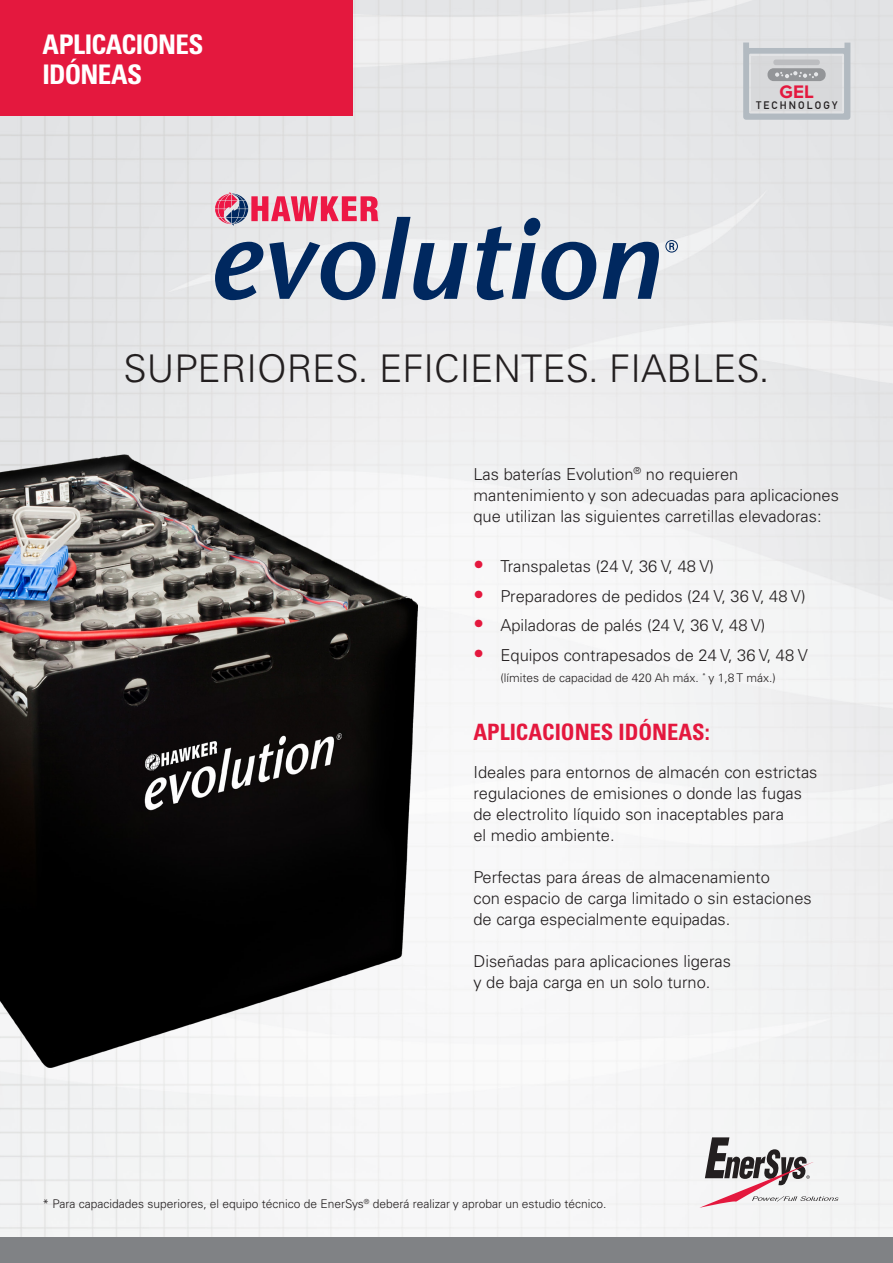
<style>
.page{position:relative;width:893px;height:1263px;background:#fff}
.page>*{position:absolute;margin:0;border:0;box-sizing:border-box;transform-origin:0 0}
.t1{font:300 38.1px "Univers LT Pro 45";color:#231f20}
.t2{font:700 condensed 27px/30px "Univers LT Pro";letter-spacing:-.03em;color:#fff}
.Chargers_Sub_Heading{font:700 condensed 22.5px "Univers LT Pro";color:#e4183e}
.t3{font:700 18.75px "Proxima Nova";color:#e4183e}
.Enersys_Bullets{font:300 16.5px/21px "Univers LT Pro 45";color:#231f20}
.Brochure_Body_Black{font:300 12px "Univers LT Pro 45";color:#231f20}
.t4{font:700 10.65px "DIN Alternate";letter-spacing:.2em;color:#231f20}
.s1{font-size:21px;color:#e4183e}
</style>
<div class="page">
<img style="left:0;top:0;width:893px;height:1238px">
<img style="left:0;top:454px;width:417px;height:613px">
<div style="left:0;top:0;width:353px;height:116px;background:#e4183e"></div>
<svg style="left:699px;top:1137px;width:140px;height:71px"></svg>
<div style="left:0;top:1238px;width:893px;height:25px;background:#808285"></div>
<svg style="left:743px;top:43px;width:107px;height:77px;background:#c9cccf"></svg>
<svg style="left:475px;top:218px;width:121px;height:82px"></svg>
<svg style="left:603px;top:242px;width:56px;height:57px"></svg>
<svg style="left:215px;top:192px;width:252px;height:108px;background:#aaa4b7"></svg>
<svg style="left:665px;top:240px;width:13px;height:13px"></svg>
<p class="t2" style="left:43px;top:29px;width:162px">APLICACIONES<br>IDÓNEAS</p>
<p class="t3" style="left:780px;top:78px;width:36px">GEL</p>
<p class="t4" style="left:756px;top:97px;width:83px">TECHNOLOGY</p>
<p class="t1" style="left:123px;top:345px;width:648px">SUPERIORES. EFICIENTES. FIABLES.</p>
<p class="Enersys_Bullets" style="left:473px;top:463px;width:367px">Las baterías Evolution<sup>®</sup> no requieren mantenimiento y son adecuadas para aplicaciones que utilizan las siguientes carretillas elevadoras:</p>
<p class="Enersys_Bullets" style="left:473px;top:556px;width:242px"><span class="s1">•</span> Transpaletas (24 V, 36 V, 48 V)</p>
<p class="Enersys_Bullets" style="left:473px;top:585px;width:334px"><span class="s1">•</span> Preparadores de pedidos (24 V, 36 V, 48 V)</p>
<p class="Enersys_Bullets" style="left:473px;top:615px;width:294px"><span class="s1">•</span> Apiladoras de palés (24 V, 36 V, 48 V)</p>
<p class="Enersys_Bullets" style="left:473px;top:644px;width:336px"><span class="s1">•</span> Equipos contrapesados de 24 V, 36 V, 48 V</p>
<p class="Brochure_Body_Black" style="left:500px;top:670px;width:277px">(límites de capacidad de 420 Ah máx. <sup>*</sup> y 1,8 T máx.)</p>
<p class="Chargers_Sub_Heading" style="left:473px;top:719px;width:238px">APLICACIONES IDÓNEAS:</p>
<p class="Enersys_Bullets" style="left:473px;top:762px;width:346px">Ideales para entornos de almacén con estrictas regulaciones de emisiones o donde las fugas de electrolito líquido son inaceptables para<br>el medio ambiente.</p>
<p class="Enersys_Bullets" style="left:473px;top:867px;width:340px">Perfectas para áreas de almacenamiento<br>con espacio de carga limitado o sin estaciones de carga especialmente equipadas.</p>
<p class="Enersys_Bullets" style="left:473px;top:951px;width:259px">Diseñadas para aplicaciones ligeras y de baja carga en un solo turno.</p>
<p class="Brochure_Body_Black" style="left:43px;top:1196px;width:565px">* Para capacidades superiores, el equipo técnico de EnerSys<sup>®</sup> deberá realizar y aprobar un estudio técnico.</p>
</div>
